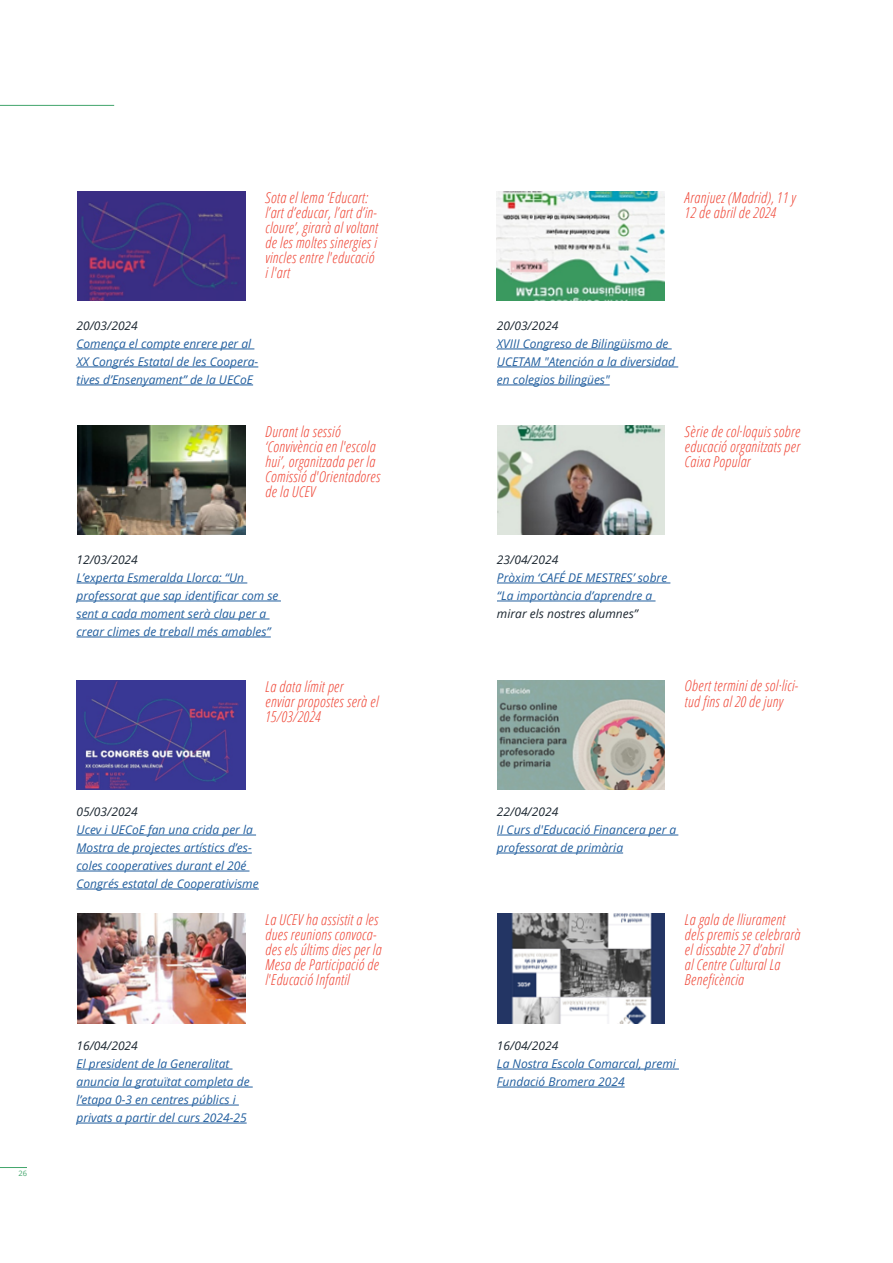
<style>
.page{position:relative;width:893px;height:1263px;background:#fff}
.page>*{position:absolute;margin:0;border:0;box-sizing:border-box;transform-origin:0 0}
.t1{font:italic 300 condensed 15px/15px "Open Sans";letter-spacing:.02em;color:#ef4434}
.t2{font:italic 12px/18px "Open Sans";color:#215e9e}
.t3{font:italic 12px "Open Sans";color:#1b2630}
.t4{font:7.5px "Open Sans";color:#42a56b}
</style>
<div class="page">
<svg style="left:0;top:1167px;width:27px;height:1px"></svg>
<hr style="left:0;top:105px;width:114px;height:1px;background:#42a56b">
<hr style="left:77px;top:349px;width:177px;height:1px;background:#215e9e">
<hr style="left:77px;top:367px;width:181px;height:1px;background:#215e9e">
<hr style="left:77px;top:385px;width:176px;height:1px;background:#215e9e">
<hr style="left:77px;top:835px;width:179px;height:1px;background:#215e9e">
<hr style="left:77px;top:853px;width:175px;height:1px;background:#215e9e">
<hr style="left:77px;top:871px;width:172px;height:1px;background:#215e9e">
<hr style="left:77px;top:889px;width:182px;height:1px;background:#215e9e">
<hr style="left:77px;top:583px;width:170px;height:1px;background:#215e9e">
<hr style="left:77px;top:601px;width:204px;height:1px;background:#215e9e">
<hr style="left:77px;top:619px;width:193px;height:1px;background:#215e9e">
<hr style="left:77px;top:637px;width:194px;height:1px;background:#215e9e">
<hr style="left:77px;top:1069px;width:156px;height:1px;background:#215e9e">
<hr style="left:77px;top:1087px;width:176px;height:1px;background:#215e9e">
<hr style="left:77px;top:1105px;width:162px;height:1px;background:#215e9e">
<hr style="left:77px;top:1123px;width:170px;height:1px;background:#215e9e">
<hr style="left:497px;top:349px;width:175px;height:1px;background:#215e9e">
<hr style="left:497px;top:367px;width:181px;height:1px;background:#215e9e">
<hr style="left:497px;top:385px;width:113px;height:1px;background:#215e9e">
<hr style="left:497px;top:835px;width:181px;height:1px;background:#215e9e">
<hr style="left:497px;top:853px;width:126px;height:1px;background:#215e9e">
<hr style="left:497px;top:583px;width:173px;height:1px;background:#215e9e">
<hr style="left:497px;top:601px;width:158px;height:1px;background:#215e9e">
<hr style="left:497px;top:1069px;width:182px;height:1px;background:#215e9e">
<hr style="left:497px;top:1087px;width:128px;height:1px;background:#215e9e">
<img style="left:77px;top:191px;width:168px;height:110px">
<img style="left:77px;top:680px;width:168px;height:109px">
<img style="left:77px;top:425px;width:168px;height:109px">
<img style="left:77px;top:914px;width:168px;height:109px">
<img style="left:497px;top:191px;width:167px;height:110px">
<img style="left:497px;top:680px;width:168px;height:109px">
<img style="left:497px;top:425px;width:168px;height:109px">
<img style="left:497px;top:914px;width:168px;height:109px">
<p class="t4" style="left:18px;top:1168px;width:10px">26</p>
<p class="t1" style="left:265px;top:189px;width:114px">Sota el lema ‘Educart: l’art d’educar, l’art d’in&shy;cloure’, girarà al voltant de les moltes sinergies i vincles entre l'educació i l'art</p>
<p class="t3" style="left:77px;top:317px;width:63px">20/03/2024</p>
<p class="t2" style="left:77px;top:334px;width:183px">Comença el compte enrere per al<br>XX Congrés Estatal de les Coopera&shy;tives d’Ensenyament” de la UECoE</p>
<p class="t1" style="left:265px;top:423px;width:117px">Durant la sessió ‘Convivència en l'escola hui’, organitzada per la<br>Comissió d'Orientadores de la UCEV</p>
<p class="t3" style="left:77px;top:551px;width:63px">12/03/2024</p>
<p class="t2" style="left:77px;top:568px;width:203px">L’experta Esmeralda Llorca: “Un professorat que sap identificar com se sent a cada moment serà clau per a crear climes de treball més amables”</p>
<p class="t1" style="left:265px;top:678px;width:115px">La data límit per<br>enviar propostes serà el<br>15/03/2024</p>
<p class="t3" style="left:77px;top:803px;width:63px">05/03/2024</p>
<p class="t2" style="left:77px;top:820px;width:184px">Ucev i UECoE fan una crida per la Mostra de projectes artístics d’es&shy;coles cooperatives durant el 20é Congrés estatal de Cooperativisme</p>
<p class="t1" style="left:265px;top:912px;width:118px">La UCEV ha assistit a les dues reunions convoca&shy;des els últims dies per la<br>Mesa de Participació de l'Educació Infantil</p>
<p class="t3" style="left:77px;top:1037px;width:63px">16/04/2024</p>
<p class="t2" style="left:77px;top:1054px;width:175px">El president de la Generalitat anuncia la gratuïtat completa de l’etapa 0-3 en centres públics i privats a partir del curs 2024-25</p>
<p class="t1" style="left:685px;top:189px;width:112px">Aranjuez (Madrid), 11 y<br>12 de abril de 2024</p>
<p class="t3" style="left:497px;top:317px;width:63px">20/03/2024</p>
<p class="t2" style="left:497px;top:334px;width:180px">XVIII Congreso de Bilingüismo de<br>UCETAM "Atención a la diversidad en colegios bilingües"</p>
<p class="t1" style="left:685px;top:423px;width:117px;text-align:justify">Sèrie de col·loquis sobre educació organitzats per Caixa Popular</p>
<p class="t3" style="left:497px;top:551px;width:63px">23/04/2024</p>
<p class="t2" style="left:497px;top:568px;width:172px">Pròxim ‘CAFÉ DE MESTRES’ sobre “La importància d’aprendre a</p>
<p class="t3" style="left:497px;top:605px;width:143px">mirar els nostres alumnes”</p>
<p class="t1" style="left:685px;top:678px;width:115px">Obert termini de sol·lici&shy;tud fins al 20 de juny</p>
<p class="t3" style="left:497px;top:803px;width:63px">22/04/2024</p>
<p class="t2" style="left:497px;top:820px;width:181px">II Curs d'Educació Financera per a professorat de primària</p>
<p class="t1" style="left:685px;top:912px;width:117px">La gala de lliurament dels premis se celebrarà el dissabte 27 d’abril<br>al Centre Cultural La<br>Beneficència</p>
<p class="t3" style="left:497px;top:1037px;width:63px">16/04/2024</p>
<p class="t2" style="left:497px;top:1054px;width:180px">La Nostra Escola Comarcal, premi<br>Fundació Bromera 2024</p>
</div>
